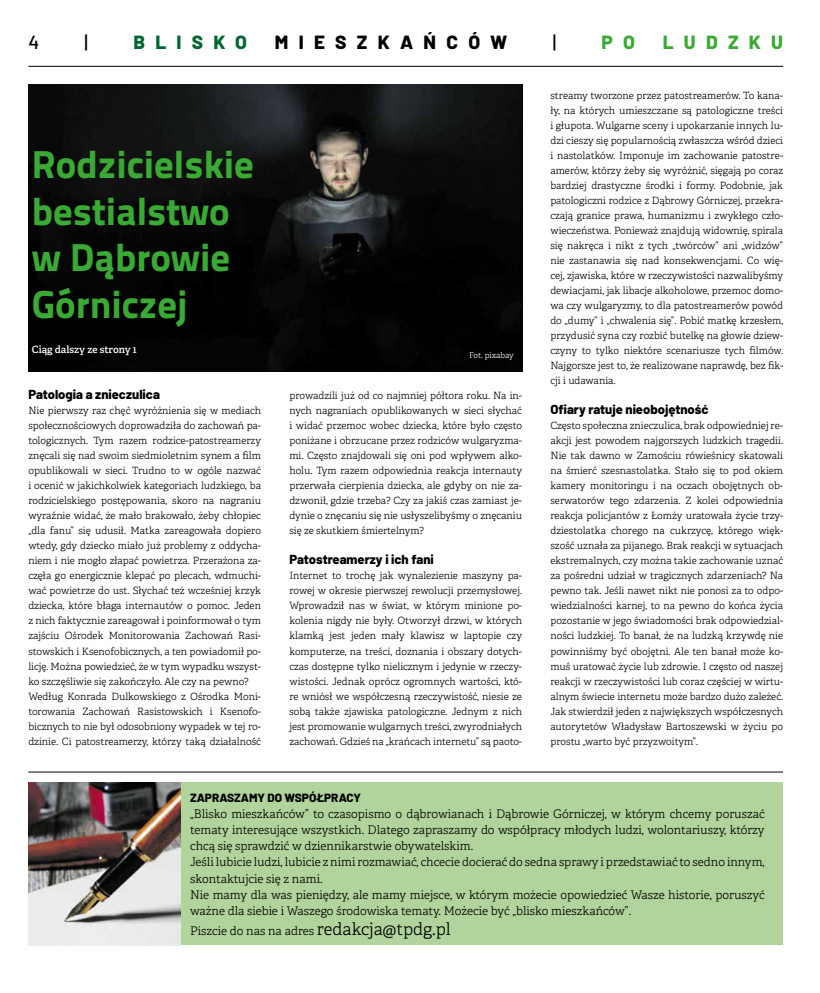
<style>
.page{position:relative;width:820px;height:993px;background:#fff}
.page>*{position:absolute;margin:0;border:0;box-sizing:border-box;transform-origin:0 0}
.t1{font:38.8px/46.6px "Titillium Text 25 L 999 wt";color:#3aaa35}
.t2{font:800 19px "Barlow";letter-spacing:.54em;color:#000}
.t3{font:800 19px "Barlow";letter-spacing:.54em;color:#3aaa35}
.t4{font:800 19px "Barlow";letter-spacing:.54em;color:#006533}
.t5{font:500 19px "Barlow";color:#000}
.t6{font:800 13px "Barlow";color:#000}
.t7{font:300 11.8px/16.1px "Adelle";color:#000}
.t8{font:800 11.8px "Barlow";color:#000}
.t9{font:300 10px/15px "Adelle";color:#000;text-align:justify}
.t10{font:600 10px "Adelle";color:#fff}
.t11{font:300 8px "Adelle";letter-spacing:-.005em;color:#fff}
.s1{font-size:17px}
</style>
<div class="page">
<div style="left:28px;top:782px;width:754px;height:163px;background:#b0d49b"></div>
<img style="left:28px;top:84px;width:494px;height:288px">
<hr style="left:28px;top:66px;width:754px;height:1px;background:#000">
<img style="left:28px;top:782px;width:153px;height:163px">
<hr style="left:28px;top:771px;width:754px;height:1px;background:#000">
<h2 class="t5" style="left:28px;top:28px;width:12px">4</h2>
<h2 class="t5" style="left:85px;top:28px;width:5px">|</h2>
<h2 class="t4" style="left:133px;top:28px;width:115px">BLISKO</h2>
<h2 class="t2" style="left:275px;top:28px;width:234px">MIESZKAŃCÓW</h2>
<h2 class="t5" style="left:552px;top:28px;width:5px">|</h2>
<h2 class="t3" style="left:601px;top:28px;width:35px">P O</h2>
<h2 class="t3" style="left:662px;top:28px;width:122px">LUDZKU</h2>
<h1 class="t1" style="left:32px;top:139px;width:223px">Rodzicielskie bestialstwo w Dąbrowie<br>Górniczej</h1>
<p class="t10" style="left:32px;top:343px;width:106px">Ciąg dalszy ze strony 1</p>
<h3 class="t6" style="left:28px;top:385px;width:133px">Patologia a znieczulica</h3>
<p class="t9" style="left:28px;top:403px;width:234px;text-align:left">Nie pierwszy raz chęć wyróżnienia się w mediach społecznościowych doprowadziła do zachowań pa&shy;tologicznych. Tym razem rodzice-patostreamerzy znęcali się nad swoim siedmioletnim synem a film opublikowali w sieci. Trudno to w ogóle nazwać i ocenić w jakichkolwiek kategoriach ludzkiego, ba rodzicielskiego postępowania, skoro na nagraniu wyraźnie widać, że mało brakowało, żeby chłopiec „dla fanu” się udusił. Matka zareagowała dopiero wtedy, gdy dziecko miało już problemy z oddycha&shy;niem i nie mogło złapać powietrza. Przerażona za&shy;częła go energicznie klepać po plecach, wdmuchi&shy;wać powietrze do ust. Słychać też wcześniej krzyk dziecka, które błaga internautów o pomoc. Jeden z nich faktycznie zareagował i poinformował o tym zajściu Ośrodek Monitorowania Zachowań Rasi&shy;stowskich i Ksenofobicznych, a ten powiadomił po&shy;licję. Można powiedzieć, że w tym wypadku wszyst&shy;ko szczęśliwie się zakończyło. Ale czy na pewno?<br>Według Konrada Dulkowskiego z Ośrodka Moni&shy;torowania Zachowań Rasistowskich i Ksenofo&shy;bicznych to nie był odosobniony wypadek w tej ro&shy;dzinie. Ci patostreamerzy, którzy taką działalność</p>
<p class="t11" style="left:469px;top:350px;width:46px">Fot. pixabay</p>
<p class="t9" style="left:289px;top:388px;width:234px">prowadzili już od co najmniej półtora roku. Na in&shy;nych nagraniach opublikowanych w sieci słychać i widać przemoc wobec dziecka, które było często poniżane i obrzucane przez rodziców wulgaryzma&shy;mi. Często znajdowali się oni pod wpływem alko&shy;holu. Tym razem odpowiednia reakcja internauty przerwała cierpienia dziecka, ale gdyby on nie za&shy;dzwonił, gdzie trzeba? Czy za jakiś czas zamiast je&shy;dynie o znęcaniu się nie usłyszelibyśmy o znęcaniu się ze skutkiem śmiertelnym?</p>
<h3 class="t6" style="left:289px;top:550px;width:146px">Patostreamerzy i ich fani</h3>
<p class="t9" style="left:289px;top:568px;width:234px">Internet to trochę jak wynalezienie maszyny pa&shy;rowej w okresie pierwszej rewolucji przemysłowej.<br>Wprowadził nas w świat, w którym minione po&shy;kolenia nigdy nie były. Otworzył drzwi, w których klamką jest jeden mały klawisz w laptopie czy komputerze, na treści, doznania i obszary dotych&shy;czas dostępne tylko nielicznym i jedynie w rzeczy&shy;wistości. Jednak oprócz ogromnych wartości, któ&shy;re wniósł we współczesną rzeczywistość, niesie ze sobą także zjawiska patologiczne. Jednym z nich jest promowanie wulgarnych treści, zwyrodniałych zachowań. Gdzieś na „krańcach internetu” są paoto-</p>
<p class="t9" style="left:550px;top:88px;width:234px">streamy tworzone przez patostreamerów. To kana&shy;ły, na których umieszczane są patologiczne treści i głupota. Wulgarne sceny i upokarzanie innych lu&shy;dzi cieszy się popularnością zwłaszcza wśród dzieci i nastolatków. Imponuje im zachowanie patostre&shy;amerów, którzy żeby się wyróżnić, sięgają po coraz bardziej drastyczne środki i formy. Podobnie, jak patologiczni rodzice z Dąbrowy Górniczej, przekra&shy;czają granice prawa, humanizmu i zwykłego czło&shy;wieczeństwa. Ponieważ znajdują widownię, spirala się nakręca i nikt z tych „twórców” ani „widzów” nie zastanawia się nad konsekwencjami. Co wię&shy;cej, zjawiska, które w rzeczywistości nazwalibyśmy dewiacjami, jak libacje alkoholowe, przemoc domo&shy;wa czy wulgaryzmy, to dla patostreamerów powód do „dumy” i „chwalenia się”. Pobić matkę krzesłem, przydusić syna czy rozbić butelkę na głowie dziew&shy;czyny to tylko niektóre scenariusze tych filmów.<br>Najgorsze jest to, że realizowane naprawdę, bez fik&shy;cji i udawania.</p>
<h3 class="t6" style="left:550px;top:400px;width:159px">Ofiary ratuje nieobojętność</h3>
<p class="t9" style="left:550px;top:418px;width:234px">Często społeczna znieczulica, brak odpowiedniej re&shy;akcji jest powodem najgorszych ludzkich tragedii.<br>Nie tak dawno w Zamościu rówieśnicy skatowali na śmierć szesnastolatka. Stało się to pod okiem kamery monitoringu i na oczach obojętnych ob&shy;serwatorów tego zdarzenia. Z kolei odpowiednia reakcja policjantów z Łomży uratowała życie trzy&shy;dziestolatka chorego na cukrzycę, którego więk&shy;szość uznała za pijanego. Brak reakcji w sytuacjach ekstremalnych, czy można takie zachowanie uznać za pośredni udział w tragicznych zdarzeniach? Na pewno tak. Jeśli nawet nikt nie ponosi za to odpo&shy;wiedzialności karnej, to na pewno do końca życia pozostanie w jego świadomości brak odpowiedzial&shy;ności ludzkiej. To banał, że na ludzką krzywdę nie powinniśmy być obojętni. Ale ten banał może ko&shy;muś uratować życie lub zdrowie. I często od naszej reakcji w rzeczywistości lub coraz częściej w wirtu&shy;alnym świecie internetu może bardzo dużo zależeć.<br>Jak stwierdził jeden z największych współczesnych autorytetów Władysław Bartoszewski w życiu po prostu „warto być przyzwoitym”.</p>
<p class="t8" style="left:190px;top:788px;width:172px">ZAPRASZAMY DO WSPÓŁPRACY</p>
<p class="t7" style="left:190px;top:805px;width:576px">„Blisko mieszkańców” to czasopismo o dąbrowianach i Dąbrowie Górniczej, w którym chcemy poruszać tematy interesujące wszystkich. Dlatego zapraszamy do współpracy młodych ludzi, wolontariuszy, którzy chcą się sprawdzić w dziennikarstwie obywatelskim.<br>Jeśli lubicie ludzi, lubicie z nimi rozmawiać, chcecie docierać do sedna sprawy i przedstawiać to sedno innym, skontaktujcie się z nami.<br>Nie mamy dla was pieniędzy, ale mamy miejsce, w którym możecie opowiedzieć Wasze historie, poruszyć ważne dla siebie i Waszego środowiska tematy. Możecie być „blisko mieszkańców”.</p>
<p class="t7" style="left:190px;top:922px;width:262px">Piszcie do nas na adres <span class="s1">redakcja@tpdg.pl</span></p>
</div>
